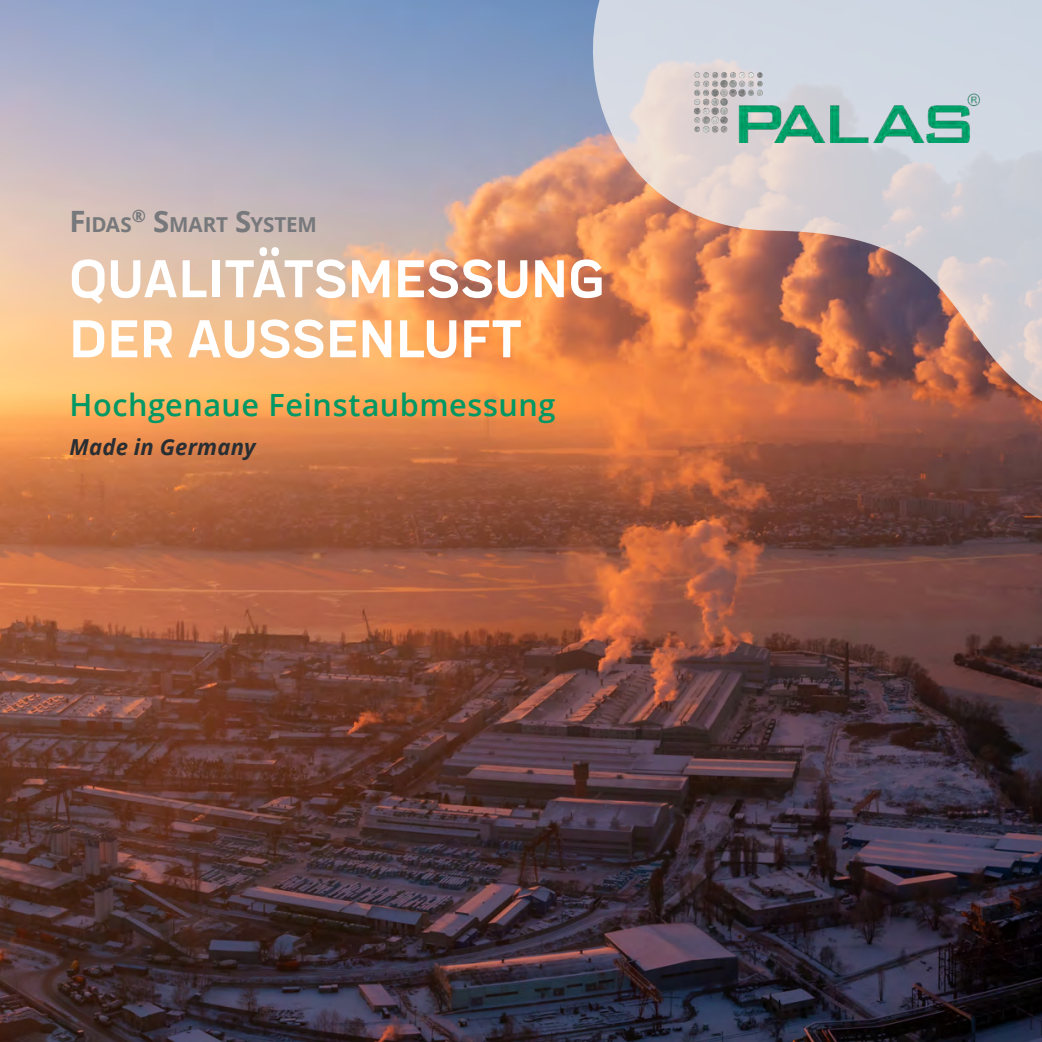
<style>
.page{position:relative;width:1042px;height:1042px;background:#fff}
.page>*{position:absolute;margin:0;border:0;box-sizing:border-box;transform-origin:0 0}
.Einf__Abs{font:700 55.12px "Praktika";letter-spacing:.02em;color:#fff}
.Einf__Abs-2{font:600 30.62px "Open Sans";letter-spacing:.015em;color:#009864}
.Einf__Abs-3{font:italic 700 22.05px "Open Sans";letter-spacing:.01em;color:#292e32}
.Einf__Abs-4{font:700 20.65px "Open Sans";letter-spacing:-.01em;color:#76787b}
.s1{font-size:29.4px}
</style>
<div class="page">
<img style="left:0;top:0;width:1042px;height:1042px">
<svg style="left:585px;top:0;width:457px;height:461px;background:#c69e90"></svg>
<img style="left:691px;top:69px;width:292px;height:74px">
<p class="Einf__Abs-4" style="left:69px;top:210px;width:249px"><span class="s1">F</span>IDAS<sup>®</sup> <span class="s1">S</span>MART <span class="s1">S</span>YSTEM</p>
<p class="Einf__Abs" style="left:69px;top:235px;width:536px">QUALITÄTSMESSUNG</p>
<p class="Einf__Abs" style="left:69px;top:295px;width:454px">DER AUSSENLUFT</p>
<p class="Einf__Abs-2" style="left:69px;top:384px;width:487px">Hochgenaue Feinstaubmessung</p>
<p class="Einf__Abs-3" style="left:69px;top:432px;width:188px">Made in Germany</p>
</div>
